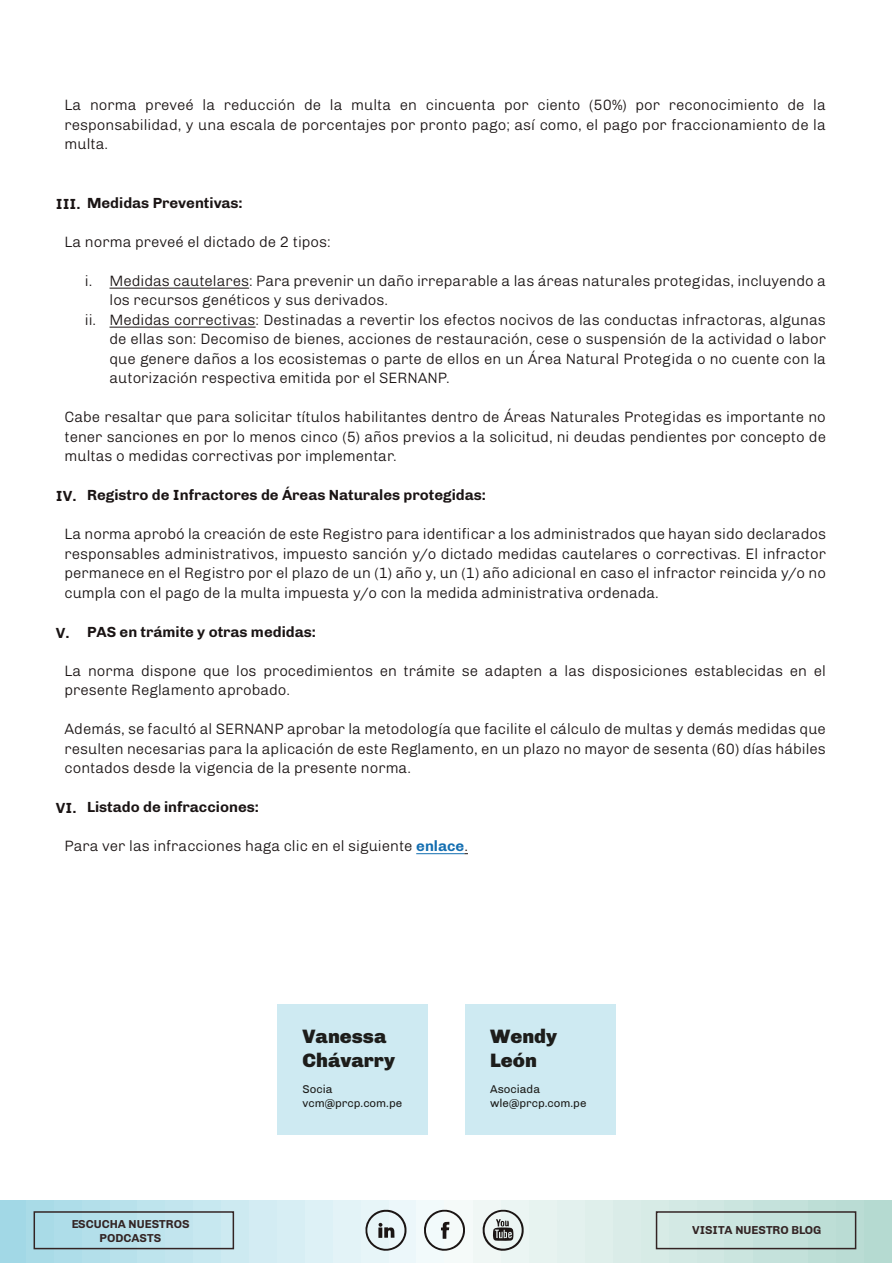
<style>
.page{position:relative;width:893px;height:1263px;background:#fff}
.page>*{position:absolute;margin:0;border:0;box-sizing:border-box;transform-origin:0 0}
.t1{font:900 19.8px/23.9px "Chivo";color:#1d1d1b}
.t2{font:300 15px/19.5px "Chivo";color:#1a1414;text-align:justify}
.t3{font:700 15px "Chivo";color:#1a1414}
.t4{font:700 11.85px/14.1px "Chivo";color:#332424;text-align:center}
.t5{font:11.55px/14px "Chivo";color:#1d1d1b}
.s1{font-weight:700;color:#136eb1}
</style>
<div class="page">
<div style="left:277px;top:1004px;width:151px;height:131px;background:#ceeaf2"></div>
<div style="left:465px;top:1004px;width:150px;height:131px;background:#ceeaf2"></div>
<div style="left:0;top:1200px;width:27px;height:63px;background:#a2d8e6"></div>
<div style="left:26px;top:1200px;width:28px;height:63px;background:#a9dbe7"></div>
<div style="left:54px;top:1200px;width:28px;height:63px;background:#aedde9"></div>
<div style="left:82px;top:1200px;width:28px;height:63px;background:#b3dfea"></div>
<div style="left:110px;top:1200px;width:28px;height:63px;background:#b8e1eb"></div>
<div style="left:138px;top:1200px;width:28px;height:63px;background:#bee4ed"></div>
<div style="left:166px;top:1200px;width:28px;height:63px;background:#c2e5ee"></div>
<div style="left:194px;top:1200px;width:28px;height:63px;background:#c7e8f0"></div>
<div style="left:222px;top:1200px;width:28px;height:63px;background:#cdeaf1"></div>
<div style="left:249px;top:1200px;width:28px;height:63px;background:#d3ecf3"></div>
<div style="left:277px;top:1200px;width:29px;height:63px;background:#d7eef4"></div>
<div style="left:305px;top:1200px;width:28px;height:63px;background:#ddf1f6"></div>
<div style="left:333px;top:1200px;width:28px;height:63px;background:#e3f3f7"></div>
<div style="left:361px;top:1200px;width:28px;height:63px;background:#e7f5f8"></div>
<div style="left:389px;top:1200px;width:28px;height:63px;background:#ecf7fa"></div>
<div style="left:417px;top:1200px;width:28px;height:63px;background:#f2fafb"></div>
<div style="left:863px;top:1200px;width:28px;height:63px;background:#b5dad1"></div>
<div style="left:836px;top:1200px;width:28px;height:63px;background:#badcd4"></div>
<div style="left:808px;top:1200px;width:28px;height:63px;background:#bdded6"></div>
<div style="left:780px;top:1200px;width:28px;height:63px;background:#c3e1da"></div>
<div style="left:752px;top:1200px;width:28px;height:63px;background:#c5e2dc"></div>
<div style="left:724px;top:1200px;width:28px;height:63px;background:#cbe5df"></div>
<div style="left:696px;top:1200px;width:28px;height:63px;background:#d0e7e2"></div>
<div style="left:668px;top:1200px;width:28px;height:63px;background:#d3e9e4"></div>
<div style="left:640px;top:1200px;width:28px;height:63px;background:#d7ebe6"></div>
<div style="left:612px;top:1200px;width:28px;height:63px;background:#daece8"></div>
<div style="left:584px;top:1200px;width:28px;height:63px;background:#dfefeb"></div>
<div style="left:557px;top:1200px;width:28px;height:63px;background:#e3f1ee"></div>
<div style="left:528px;top:1200px;width:29px;height:63px;background:#e7f3f0"></div>
<div style="left:501px;top:1200px;width:28px;height:63px;background:#ebf5f3"></div>
<div style="left:473px;top:1200px;width:28px;height:63px;background:#f0f7f5"></div>
<div style="left:445px;top:1200px;width:28px;height:63px;background:#f5faf9"></div>
<svg style="left:365px;top:1210px;width:41px;height:41px"></svg>
<svg style="left:424px;top:1210px;width:41px;height:41px"></svg>
<svg style="left:482px;top:1210px;width:42px;height:41px"></svg>
<div style="left:656px;top:1211px;width:200px;height:38px;border:2px solid #332424"></div>
<div style="left:34px;top:1211px;width:200px;height:38px;border:2px solid #332424"></div>
<hr style="left:110px;top:288px;width:139px;height:1px;background:#1a1414">
<hr style="left:110px;top:327px;width:146px;height:1px;background:#1a1414">
<hr style="left:416px;top:853px;width:48px;height:1px;background:#136eb1">
<p class="t2" style="left:65px;top:94px;width:763px">La norma preveé la reducción de la multa en cincuenta por ciento (50%) por reconocimiento de la responsabilidad, y una escala de porcentajes por pronto pago; así como, el pago por fraccionamiento de la multa.</p>
<p class="t3" style="left:56px;top:194px;width:188px">III. Medidas Preventivas:</p>
<p class="t2" style="left:65px;top:231px;width:268px">La norma preveé el dictado de 2 tipos:</p>
<p class="t2" style="left:110px;top:270px;width:718px;text-align:left">Medidas cautelares: Para prevenir un daño irreparable a las áreas naturales protegidas, incluyendo a los recursos genéticos y sus derivados.<br>Medidas correctivas: Destinadas a revertir los efectos nocivos de las conductas infractoras, algunas de ellas son: Decomiso de bienes, acciones de restauración, cese o suspensión de la actividad o labor que genere daños a los ecosistemas o parte de ellos en un Área Natural Protegida o no cuente con la autorización respectiva emitida por el SERNANP.</p>
<p class="t2" style="left:65px;top:406px;width:763px">Cabe resaltar que para solicitar títulos habilitantes dentro de Áreas Naturales Protegidas es importante no tener sanciones en por lo menos cinco (5) años previos a la solicitud, ni deudas pendientes por concepto de multas o medidas correctivas por implementar.</p>
<p class="t3" style="left:87px;top:486px;width:400px">Registro de Infractores de Áreas Naturales protegidas:</p>
<p class="t2" style="left:65px;top:523px;width:763px">La norma aprobó la creación de este Registro para identificar a los administrados que hayan sido declarados responsables administrativos, impuesto sanción y/o dictado medidas cautelares o correctivas. El infractor permanece en el Registro por el plazo de un (1) año y, un (1) año adicional en caso el infractor reincida y/o no cumpla con el pago de la multa impuesta y/o con la medida administrativa ordenada.</p>
<p class="t3" style="left:87px;top:623px;width:230px">PAS en trámite y otras medidas:</p>
<p class="t2" style="left:65px;top:660px;width:763px">La norma dispone que los procedimientos en trámite se adapten a las disposiciones establecidas en el presente Reglamento aprobado.</p>
<p class="t2" style="left:65px;top:718px;width:763px">Además, se facultó al SERNANP aprobar la metodología que facilite el cálculo de multas y demás medidas que resulten necesarias para la aplicación de este Reglamento, en un plazo no mayor de sesenta (60) días hábiles contados desde la vigencia de la presente norma.</p>
<p class="t3" style="left:87px;top:798px;width:174px">Listado de infracciones:</p>
<p class="t2" style="left:65px;top:835px;width:405px">Para ver las infracciones haga clic en el siguiente <span class="s1">enlace</span>.</p>
<p class="t2" style="left:85px;top:270px;width:9px">i.</p>
<p class="t2" style="left:85px;top:309px;width:13px">ii.</p>
<p class="t3" style="left:56px;top:487px;width:22px">IV.</p>
<p class="t3" style="left:56px;top:624px;width:15px">V.</p>
<p class="t3" style="left:56px;top:799px;width:22px">VI.</p>
<p class="t4" style="left:71px;top:1217px;width:120px">ESCUCHA NUESTROS<br>PODCASTS</p>
<h1 class="t1" style="left:303px;top:1024px;width:94px">Vanessa<br>Chávarry</h1>
<p class="t5" style="left:303px;top:1082px;width:101px">Socia vcm@prcp.com.pe</p>
<h1 class="t1" style="left:490px;top:1024px;width:69px">Wendy<br>León</h1>
<p class="t5" style="left:490px;top:1082px;width:98px">Asociada wle@prcp.com.pe</p>
<p class="t4" style="left:692px;top:1223px;width:131px">VISITA NUESTRO BLOG</p>
</div>
